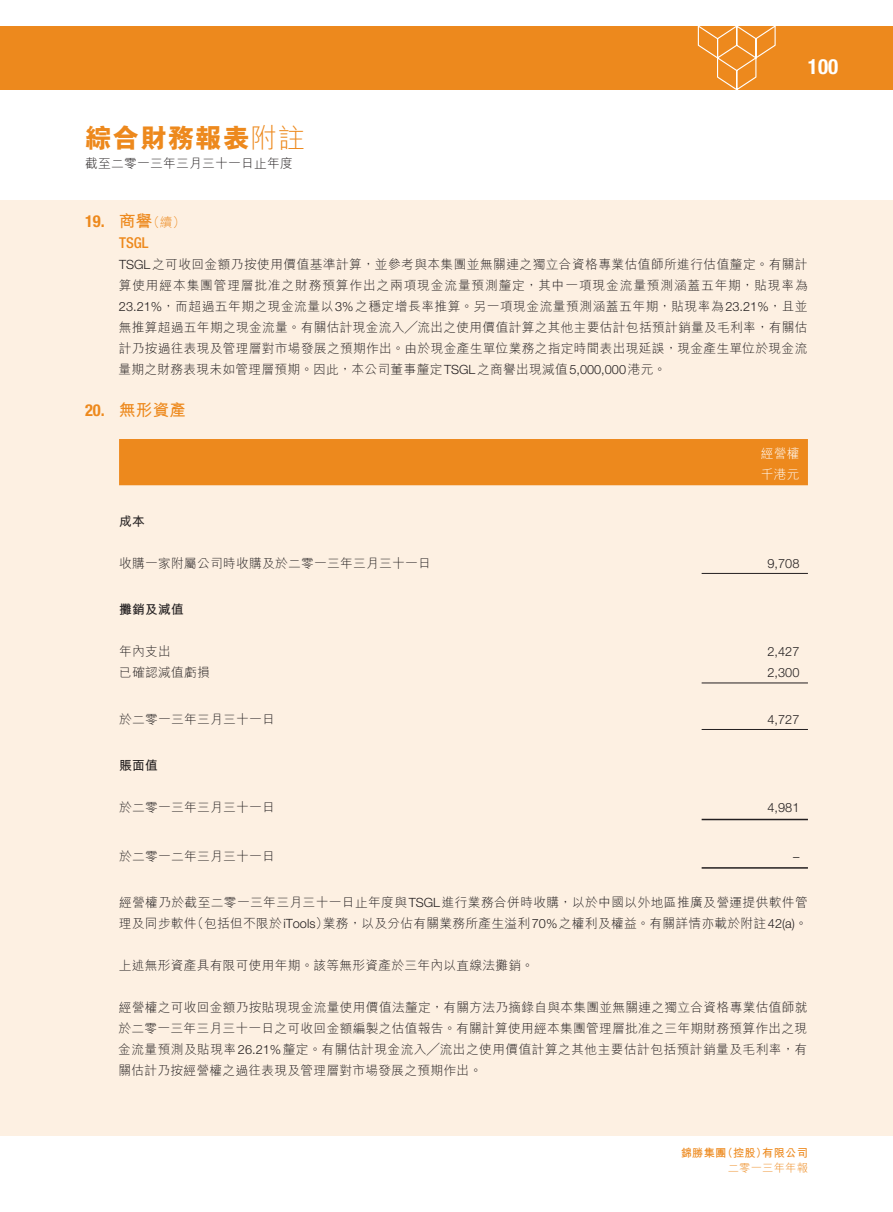
<style>
.page{position:relative;width:893px;height:1212px;background:#fff}
.page>*{position:absolute;margin:0;border:0;box-sizing:border-box;transform-origin:0 0}
.t1{font:800 27px "M Hei HK";letter-spacing:.02em;color:#ed891d}
.t2{font:700 condensed 21px "Helvetica Neue LT Std";color:#fff}
.t3{font:700 16.5px "M Hei HK";letter-spacing:.02em;color:#ed891d}
.t4{font:700 condensed 16.5px "Helvetica Neue LT Std";color:#ed891d}
.t5{font:500 condensed 15px "Helvetica Neue LT Std";color:#ed891d}
.t6{font:300 12.75px/21px "M Hei HK";letter-spacing:.02em;color:#231f20;text-align:justify}
.t7{font:300 12.75px "Helvetica Neue LT Std";color:#231f20}
.t8{font:700 12.75px "M Hei HK";letter-spacing:.02em;color:#231f20}
.t9{font:300 12.75px/21px "M Hei HK";letter-spacing:.02em;color:#fff}
.t10{font:300 12.75px "M Hei HK";color:#ed891d}
.t11{font:700 11.25px "M Hei HK";letter-spacing:.02em;color:#ed891d}
.t12{font:300 11.25px "M Hei HK";letter-spacing:.02em;color:#ed891d}
.s1{font-weight:300}
.s2{font-family:"Helvetica Neue LT Std"}
</style>
<div class="page">
<div style="left:0;top:200px;width:893px;height:935px;background:#fdf0e2"></div>
<div style="left:0;top:26px;width:893px;height:64px;background:#ed891d"></div>
<svg style="left:697px;top:26px;width:79px;height:64px"></svg>
<div style="left:119px;top:439px;width:689px;height:46px;background:#ed891d"></div>
<hr style="left:702px;top:573px;width:106px;height:1px;background:#231f20">
<hr style="left:702px;top:682px;width:106px;height:1px;background:#231f20">
<hr style="left:702px;top:729px;width:106px;height:1px;background:#231f20">
<hr style="left:702px;top:819px;width:106px;height:1px;background:#231f20">
<hr style="left:702px;top:867px;width:106px;height:2px;background:#231f20">
<h1 class="t1" style="left:85px;top:124px;width:221px">綜合財務報表<span class="s1">附註</span></h1>
<p class="t6" style="left:85px;top:153px;width:209px">截至二零一三年三月三十一日止年度</p>
<p class="t4" style="left:85px;top:211px;width:21px">19.</p>
<p class="t3" style="left:119px;top:209px;width:35px">商譽</p>
<p class="t10" style="left:147px;top:216px;width:40px">（續(</p>
<h2 class="t2" style="left:808px;top:54px;width:32px">100</h2>
<p class="t4" style="left:85px;top:400px;width:21px">20.</p>
<p class="t5" style="left:119px;top:234px;width:31px">TSGL</p>
<p class="t6" style="left:119px;top:254px;width:691px"><span class="s2">TSGL</span>之可收回金額乃按使用價值基準計算，並參考與本集團並無關連之獨立合資格專業估值師所進行估值釐定。有關計算使用經本集團管理層批准之財務預算作出之兩項現金流量預測釐定，其中一項現金流量預測涵蓋五年期，貼現率為<span class="s2">23.21%</span>，而超過五年期之現金流量以<span class="s2">3%</span>之穩定增長率推算。另一項現金流量預測涵蓋五年期，貼現率為<span class="s2">23.21%</span>，且並無推算超過五年期之現金流量。有關估計現金流入╱流出之使用價值計算之其他主要估計包括預計銷量及毛利率，有關估計乃按過往表現及管理層對市場發展之預期作出。由於現金產生單位業務之指定時間表出現延誤，現金產生單位於現金流量期之財務表現未如管理層預期。因此，本公司董事釐定<span class="s2">TSGL</span>之商譽出現減值<span class="s2">5,000,000</span>港元。</p>
<p class="t3" style="left:119px;top:398px;width:68px">無形資產</p>
<p class="t9" style="left:761px;top:443px;width:40px">經營權千港元</p>
<p class="t8" style="left:119px;top:512px;width:27px">成本</p>
<p class="t6" style="left:119px;top:552px;width:313px">收購一家附屬公司時收購及於二零一三年三月三十一日</p>
<p class="t8" style="left:119px;top:600px;width:66px">攤銷及減值</p>
<p class="t7" style="left:767px;top:555px;width:33px">9,708</p>
<p class="t6" style="left:119px;top:641px;width:53px">年內支出</p>
<p class="t7" style="left:767px;top:644px;width:33px">2,427</p>
<p class="t6" style="left:119px;top:662px;width:92px">已確認減值虧損</p>
<p class="t7" style="left:767px;top:665px;width:33px">2,300</p>
<p class="t6" style="left:119px;top:708px;width:157px">於二零一三年三月三十一日</p>
<p class="t8" style="left:119px;top:756px;width:40px">賬面值</p>
<p class="t7" style="left:767px;top:711px;width:33px">4,727</p>
<p class="t6" style="left:119px;top:797px;width:157px">於二零一三年三月三十一日</p>
<p class="t7" style="left:767px;top:800px;width:33px">4,981</p>
<p class="t6" style="left:119px;top:845px;width:157px">於二零一二年三月三十一日</p>
<p class="t6" style="left:119px;top:892px;width:690px;text-align:right">經營權乃於截至二零一三年三月三十一日止年度與<span class="s2">TSGL</span>進行業務合併時收購，以於中國以外地區推廣及營運提供軟件管業務，以及分佔有關業務所產生溢利<span class="s2">70%</span>之權利及權益。有關詳情亦載於附註<span class="s2">4 2</span> 。<span class="s2">(a(</span></p>
<p class="t7" style="left:793px;top:848px;width:8px">–</p>
<p class="t6" style="left:191px;top:913px;width:138px">（包括但不限於<span class="s2">iTools</span>）</p>
<p class="t6" style="left:119px;top:913px;width:79px">理及同步軟件</p>
<p class="t6" style="left:119px;top:955px;width:417px">上述無形資產具有限可使用年期。該等無形資產於三年內以直線法攤銷。</p>
<p class="t6" style="left:118px;top:997px;width:691px">經營權之可收回金額乃按貼現現金流量使用價值法釐定，有關方法乃摘錄自與本集團並無關連之獨立合資格專業估值師就於二零一三年三月三十一日之可收回金額編製之估值報告。有關計算使用經本集團管理層批准之三年期財務預算作出之現金流量預測及貼現率<span class="s2">26.21%</span>釐定。有關估計現金流入╱流出之使用價值計算之其他主要估計包括預計銷量及毛利率，有關估計乃按經營權之過往表現及管理層對市場發展之預期作出。</p>
<p class="t11" style="left:681px;top:1144px;width:47px">錦勝集團</p>
<p class="t11" style="left:722px;top:1144px;width:47px">（控股）</p>
<p class="t11" style="left:762px;top:1144px;width:47px">有限公司</p>
<p class="t12" style="left:728px;top:1162px;width:82px">二零一三年年報</p>
</div>
